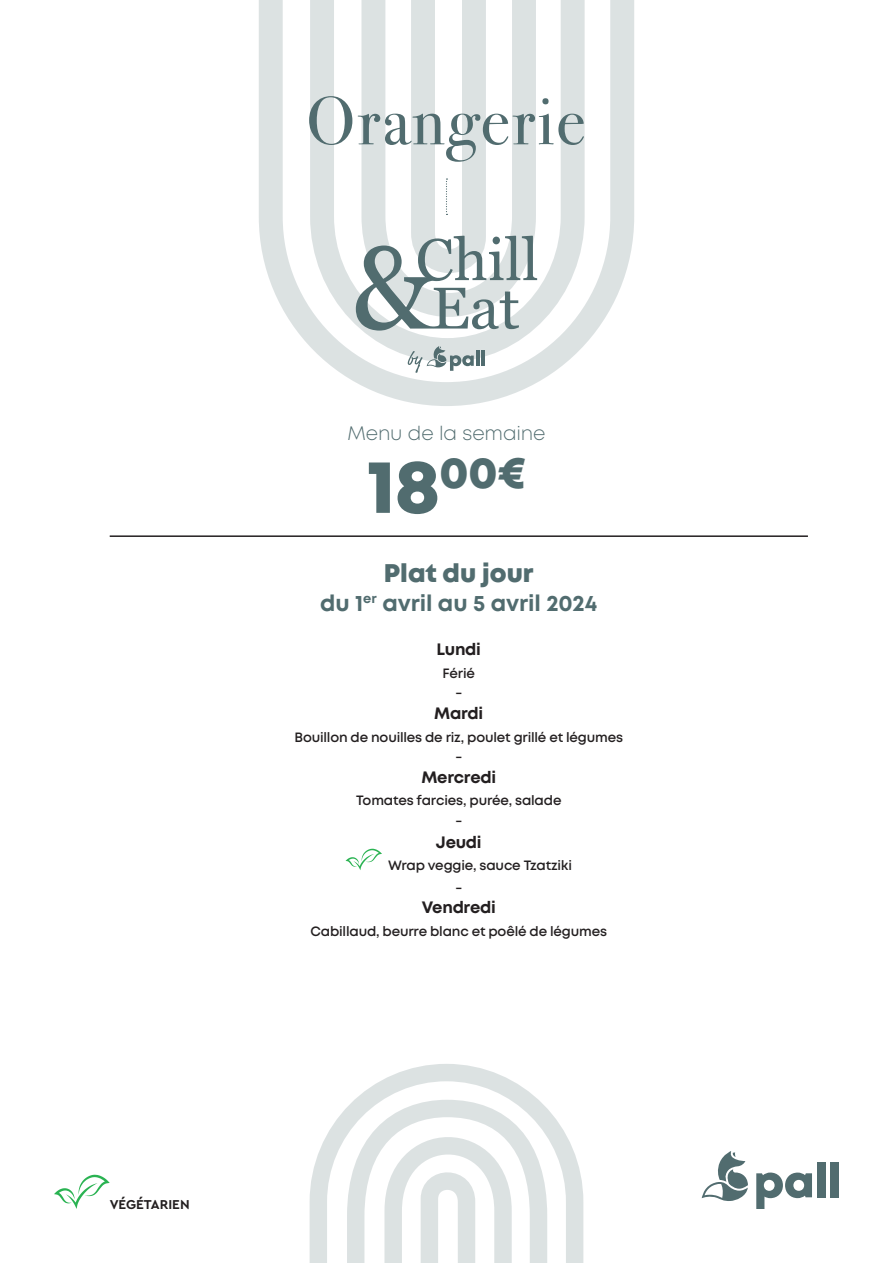
<style>
.page{position:relative;width:893px;height:1263px;background:#fff}
.page>*{position:absolute;margin:0;border:0;box-sizing:border-box;transform-origin:0 0}
.t1{font:800 44.1px "Mont";color:#516c6f}
.t2{font:800 25.5px "Mont";color:#516c6f}
.t3{font:700 22.5px "Mont";letter-spacing:-.005em;color:#516c6f}
.t4{font:300 19.5px "Mont";letter-spacing:-.01em;color:#516c6f}
.t5{font:700 16.5px "Mont";letter-spacing:-.015em;color:#231f20}
.t6{font:16.5px "Mont";color:#231f20}
.t7{font:600 13.5px "Mont";letter-spacing:-.015em;color:#231f20}
.t8{font:700 13.5px "Cera Pro";color:#231f20}
.s1{font-size:75.75px}
</style>
<div class="page">
<svg style="left:259px;top:0;width:375px;height:406px"></svg>
<svg style="left:298px;top:0;width:299px;height:374px"></svg>
<svg style="left:349px;top:0;width:199px;height:335px"></svg>
<svg style="left:309px;top:1064px;width:275px;height:199px"></svg>
<svg style="left:338px;top:1091px;width:218px;height:172px"></svg>
<svg style="left:446px;top:178px;width:1px;height:37px"></svg>
<hr style="left:476px;top:351px;width:3px;height:15px;background:#516c6f">
<hr style="left:482px;top:351px;width:3px;height:15px;background:#516c6f">
<svg style="left:408px;top:346px;width:66px;height:27px"></svg>
<svg style="left:356px;top:236px;width:181px;height:95px"></svg>
<svg style="left:309px;top:96px;width:275px;height:66px"></svg>
<hr style="left:110px;top:535px;width:698px;height:2px;background:#231f20">
<svg style="left:345px;top:849px;width:37px;height:21px"></svg>
<svg style="left:702px;top:1151px;width:46px;height:50px"></svg>
<svg style="left:756px;top:1172px;width:56px;height:37px"></svg>
<div style="left:817px;top:1162px;width:8px;height:35px;background:#516c6f"></div>
<div style="left:831px;top:1162px;width:8px;height:35px;background:#516c6f"></div>
<svg style="left:54px;top:1174px;width:56px;height:35px"></svg>
<p class="t8" style="left:110px;top:1195px;width:81px">VÉGÉTARIEN</p>
<h3 class="t4" style="left:347px;top:421px;width:200px">Menu de la semaine</h3>
<h1 class="t1" style="left:367px;top:443px;width:161px"><span class="s1">18</span>00€</h1>
<h2 class="t2" style="left:384px;top:557px;width:151px">Plat du jour</h2>
<h3 class="t3" style="left:320px;top:588px;width:279px">du 1<sup>er</sup> avril au 5 avril 2024</h3>
<p class="t5" style="left:437px;top:639px;width:46px">Lundi</p>
<p class="t7" style="left:443px;top:664px;width:34px">Férié</p>
<p class="t6" style="left:455px;top:682px;width:9px">-</p>
<p class="t5" style="left:434px;top:702px;width:51px">Mardi</p>
<p class="t7" style="left:294px;top:728px;width:330px">Bouillon de nouilles de riz, poulet grillé et légumes</p>
<p class="t6" style="left:455px;top:746px;width:9px">-</p>
<p class="t5" style="left:421px;top:766px;width:76px">Mercredi</p>
<p class="t7" style="left:356px;top:792px;width:207px">Tomates farcies, purée, salade</p>
<p class="t6" style="left:455px;top:809px;width:9px">-</p>
<p class="t5" style="left:436px;top:831px;width:47px">Jeudi</p>
<p class="t7" style="left:388px;top:857px;width:186px">Wrap veggie, sauce Tzatziki</p>
<p class="t6" style="left:455px;top:876px;width:9px">-</p>
<p class="t5" style="left:422px;top:897px;width:76px">Vendredi</p>
<p class="t7" style="left:310px;top:922px;width:298px">Cabillaud, beurre blanc et poêlé de légumes</p>
</div>
